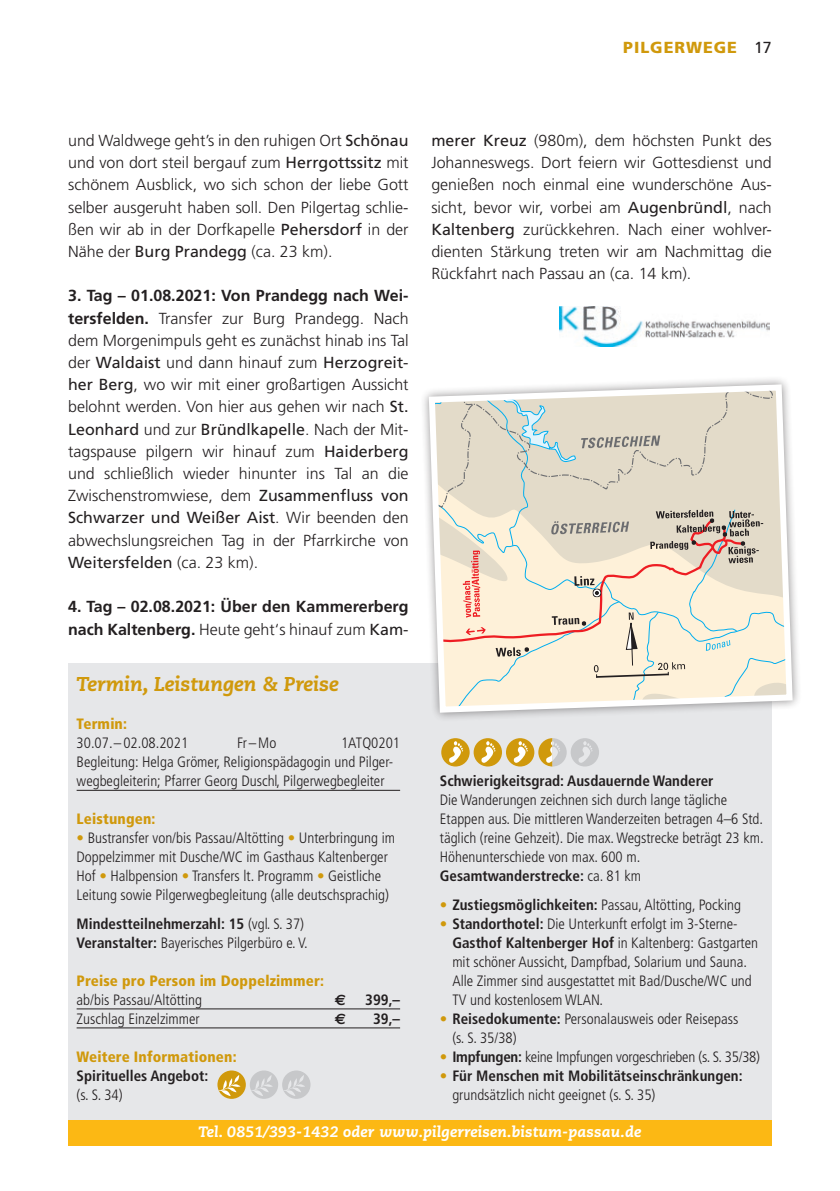
<style>
.page{position:relative;width:840px;height:1191px;background:#fff}
.page>*{position:absolute;margin:0;border:0;box-sizing:border-box;transform-origin:0 0}
.t1{font:italic 800 20px "Caecilia LT";color:#d0990c}
.t2{font:300 16px/22.2px "Frutiger LT Pro";color:#231f20;text-align:justify}
.t3{font:700 16px/22.2px "Frutiger LT Pro";color:#231f20}
.t4{font:900 16px "Frutiger LT Pro";letter-spacing:.06em;color:#d0990c}
.t5{font:300 condensed 15px/19px "Frutiger LT Pro";color:#231f20}
.t6{font:700 condensed 15px/19px "Frutiger LT Pro";color:#231f20}
.t7{font:900 condensed 15px "Frutiger LT Pro";letter-spacing:.01em;color:#d0990c}
.t8{font:italic 800 15px "Caecilia LT";letter-spacing:.01em;color:#fff}
.t9{font:700 15px "Euro Sans";color:#231f20}
.s1{font-weight:400;color:#231f20}
.s2{font-weight:400}
.s3{font-weight:700}
.s4{font-weight:300}
.s5{font-weight:700;color:#d0990c}
.s6{color:#d0990c}
</style>
<div class="page">
<img style="left:559px;top:306px;width:209px;height:40px">
<div style="left:68px;top:663px;width:703px;height:469px;background:#e6e7e9"></div>
<hr style="left:77px;top:790px;width:323px;height:1px;background:#231f20">
<hr style="left:77px;top:1008px;width:323px;height:1px;background:#231f20">
<hr style="left:77px;top:1027px;width:323px;height:1px;background:#231f20">
<div style="left:250px;top:1070px;width:28px;height:28px;background:#c7c8ca;border-radius:50%"></div>
<svg style="left:251px;top:1075px;width:22px;height:21px"></svg>
<div style="left:282px;top:1070px;width:28px;height:28px;background:#c7c8ca;border-radius:50%"></div>
<svg style="left:283px;top:1075px;width:22px;height:21px"></svg>
<div style="left:217px;top:1070px;width:29px;height:28px;background:#d0990c;border-radius:50%"></div>
<svg style="left:219px;top:1075px;width:21px;height:21px"></svg>
<div style="left:441px;top:738px;width:28px;height:28px;background:#d0990c;border-radius:50%"></div>
<svg style="left:449px;top:741px;width:14px;height:22px"></svg>
<div style="left:473px;top:738px;width:28px;height:28px;background:#d0990c;border-radius:50%"></div>
<svg style="left:481px;top:741px;width:14px;height:22px"></svg>
<div style="left:505px;top:738px;width:29px;height:28px;background:#d0990c;border-radius:50%"></div>
<svg style="left:513px;top:741px;width:14px;height:22px"></svg>
<div style="left:570px;top:738px;width:28px;height:28px;background:#c7c8ca;border-radius:50%"></div>
<svg style="left:578px;top:741px;width:14px;height:22px"></svg>
<svg style="left:538px;top:738px;width:28px;height:28px"></svg>
<div style="left:68px;top:1120px;width:703px;height:25px;background:#fcb814"></div>
<div style="left:419px;top:375px;width:382px;height:346px;background:#231f20;opacity:.5"></div>
<svg style="left:425px;top:381px;width:370px;height:335px;background:#e8dfd0"></svg>
<p class="t4" style="left:623px;top:37px;width:150px">PILGERWEGE <span class="s1">17</span></p>
<p class="t2" style="left:68px;top:129px;width:342px">und Waldwege geht’s in den ruhigen Ort <span class="s2">Schönau </span>und von dort steil bergauf zum <span class="s2">Herrgottssitz</span> mit schönem Ausblick, wo sich schon der liebe Gott selber ausgeruht haben soll. Den Pilgertag schlie&shy;ßen wir ab in der Dorfkapelle <span class="s2">Pehersdorf</span> in der Nähe der <span class="s2">Burg Prandegg</span> (ca. 23 km).</p>
<p class="t2" style="left:68px;top:285px;width:342px"><span class="s3">3. Tag – 01.08.2021: Von Prandegg nach Wei&shy;tersfelden.</span> Transfer zur Burg Prandegg. Nach dem Morgenimpuls geht es zunächst hinab ins Tal der <span class="s2">Waldaist</span> und dann hinauf zum <span class="s2">Herzogreit&shy;her Berg</span>, wo wir mit einer großartigen Aussicht belohnt werden. Von hier aus gehen wir nach <span class="s2">St.<br>Leonhard</span> und zur <span class="s2">Bründlkapelle</span>. Nach der Mit&shy;tagspause pilgern wir hinauf zum <span class="s2">Haiderberg </span>und schließlich wieder hinunter ins Tal an die Zwischenstromwiese, dem <span class="s2">Zusammenfluss von Schwarzer und Weißer Aist</span>. Wir beenden den abwechslungsreichen Tag in der Pfarrkirche von <span class="s2">Weitersfelden</span> (ca. 23 km).</p>
<p class="t3" style="left:68px;top:596px;width:342px">4. Tag – 02.08.2021: Über den Kammererberg nach Kaltenberg. <span class="s4">Heute geht‘s hinauf zum</span> <span class="s2">Kam-</span></p>
<p class="t2" style="left:431px;top:129px;width:342px"><span class="s2">merer Kreuz</span> (980m), dem höchsten Punkt des Johanneswegs. Dort feiern wir Gottesdienst und genießen noch einmal eine wunderschöne Aus&shy;sicht, bevor wir, vorbei am <span class="s2">Augenbründl</span>, nach <span class="s2">Kaltenberg</span> zurückkehren. Nach einer wohlver&shy;dienten Stärkung treten wir am Nachmittag die Rückfahrt nach Passau an (ca. 14 km).</p>
<p class="t1" style="left:77px;top:672px;width:263px">Termin, Leistungen &amp; Preise</p>
<p class="t7" style="left:77px;top:715px;width:52px">Termin:</p>
<p class="t5" style="left:77px;top:733px;width:113px">30.07.– 02.08.2021</p>
<p class="t5" style="left:237px;top:733px;width:41px">Fr–Mo</p>
<p class="t5" style="left:77px;top:733px;width:325px;text-indent:264px">1ATQ0201<br>Begleitung: Helga Grömer, Religionspädagogin und Pilger&shy;wegbegleiterin; Pfarrer Georg Duschl, Pilgerwegbegleiter</p>
<p class="t7" style="left:77px;top:810px;width:80px">Leistungen:</p>
<p class="t5" style="left:77px;top:828px;width:320px"><span class="s5">•</span> Bustransfer von/bis Passau/Altötting <span class="s5">•</span> Unterbringung im Doppelzimmer mit Dusche/WC im Gasthaus Kaltenberger Hof <span class="s5">•</span> Halbpension <span class="s5">•</span> Transfers lt. Programm <span class="s5">•</span> Geistliche Leitung sowie Pilgerwegbegleitung (alle deutschsprachig)</p>
<p class="t6" style="left:77px;top:914px;width:232px">Mindestteilnehmerzahl: 15 <span class="s4">(vgl. S. 37)<br></span>Veranstalter: <span class="s4">Bayerisches Pilgerbüro e. V.</span></p>
<p class="t7" style="left:77px;top:971px;width:249px">Preise pro Person im Doppelzimmer:</p>
<p class="t5" style="left:77px;top:990px;width:127px">ab/bis Passau/Altötting</p>
<p class="t9" style="left:334px;top:990px;width:13px">€</p>
<p class="t6" style="left:365px;top:990px;width:36px">399,–</p>
<p class="t5" style="left:77px;top:1009px;width:125px">Zuschlag Einzelzimmer</p>
<p class="t9" style="left:335px;top:1009px;width:13px">€</p>
<p class="t6" style="left:373px;top:1009px;width:28px">39,–</p>
<p class="t7" style="left:77px;top:1047px;width:161px">Weitere Informationen:</p>
<p class="t6" style="left:77px;top:1066px;width:133px">Spirituelles Angebot:</p>
<p class="t5" style="left:77px;top:1085px;width:48px">(s. S. 34)</p>
<p class="t6" style="left:439px;top:771px;width:275px">Schwierigkeitsgrad: Ausdauernde Wanderer</p>
<p class="t5" style="left:439px;top:790px;width:325px">Die Wanderungen zeichnen sich durch lange tägliche Etappen aus. Die mittleren Wanderzeiten betragen 4–6 Std. täglich (reine Gehzeit). Die max. Wegstrecke beträgt 23 km.<br>Höhenunterschiede von max. 600 m.<br><span class="s3">Gesamtwanderstrecke:</span> ca. 81 km</p>
<p class="t5" style="left:439px;top:895px;width:303px"><span class="s5">•</span> <span class="s3">Zustiegsmöglichkeiten:</span> Passau, Altötting, Pocking</p>
<p class="t5" style="left:452px;top:914px;width:307px;text-indent:-12px"><span class="s5">•</span> <span class="s3">Standorthotel:</span> Die Unterkunft erfolgt im 3-Sterne-<span class="s3">Gasthof Kaltenberger Hof</span> in Kaltenberg: Gastgarten mit schöner Aussicht, Dampfbad, Solarium und Sauna.<br>Alle Zimmer sind ausgestattet mit Bad/Dusche/WC und TV und kostenlosem WLAN.</p>
<p class="t5" style="left:452px;top:1009px;width:287px;text-indent:-12px"><span class="s5">•</span> <span class="s3">Reisedokumente:</span> Personalausweis oder Reisepass (s. S. 35/38)</p>
<p class="t5" style="left:439px;top:1047px;width:321px"><span class="s5">•</span> <span class="s3">Impfungen:</span> keine Impfungen vorgeschrieben (s. S. 35/38)</p>
<p class="t6" style="left:452px;top:1066px;width:292px;text-indent:-12px"><span class="s6">•</span> Für Menschen mit Mobilitätseinschränkungen: <span class="s4">grundsätzlich nicht geeignet (s. S. 35)</span></p>
<p class="t8" style="left:198px;top:1123px;width:444px">Tel. 0851/393-1432 oder www.pilgerreisen.bistum-passau.de</p>
</div>
